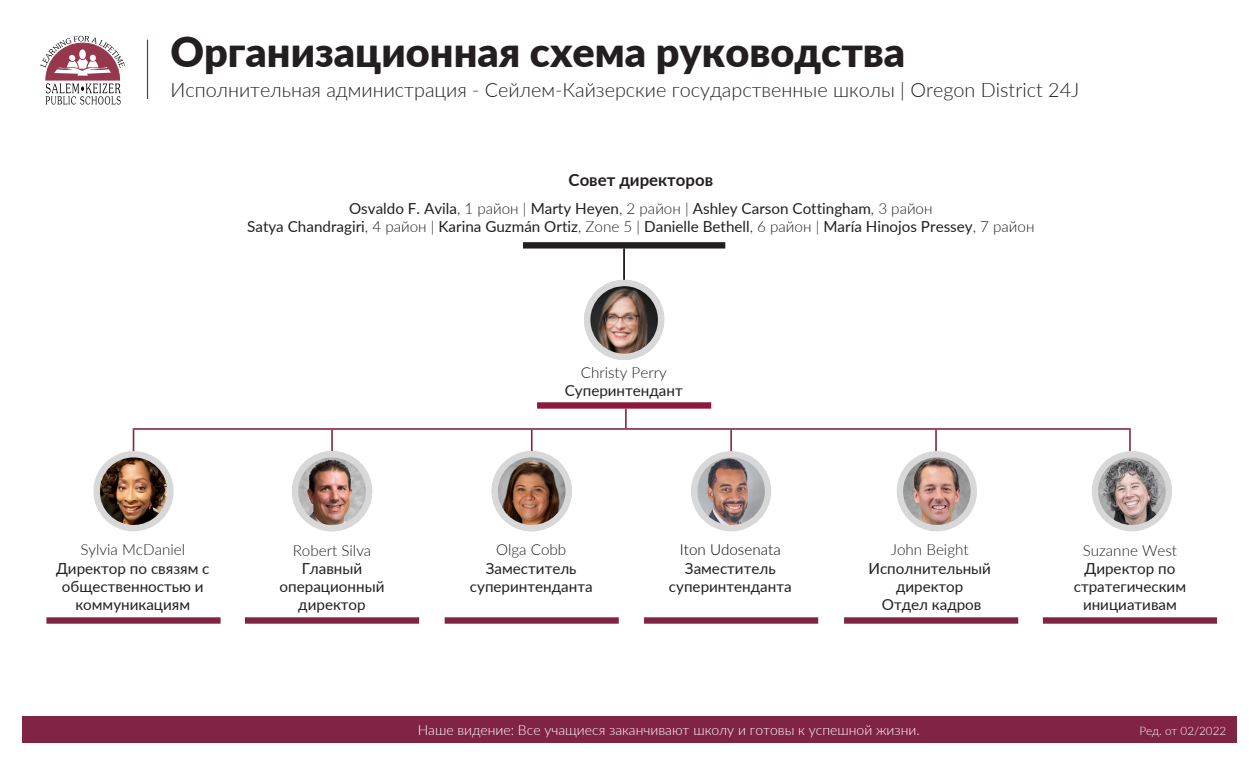
<style>
.page{position:relative;width:1260px;height:765px;background:#fff}
.page>*{position:absolute;margin:0;border:0;box-sizing:border-box;transform-origin:0 0}
.t1{font:900 41.38px "Lato";color:#231f20}
.t2{font:300 19.75px "Lato";color:#231f20}
.t3{font:700 16.75px "Lato";color:#231f20}
.t4{font:15.25px/18.2px "Lato";color:#231f20;text-align:center}
.t5{font:300 14px "Lato";color:#fff}
.t6{font:300 11.62px "Lato";color:#fff}
.s1{font-weight:300}
.s2{font-weight:300;color:#040503}
</style>
<div class="page">
<hr style="left:133px;top:428px;width:998px;height:2px;background:#812345">
<div style="left:537px;top:402px;width:174px;height:7px;background:#8d183b"></div>
<svg style="left:625px;top:409px;width:2px;height:19px"></svg>
<div style="left:523px;top:242px;width:202px;height:7px;background:#231f20"></div>
<img style="left:587px;top:285px;width:74px;height:72px">
<div style="left:584px;top:280px;width:80px;height:80px;border:6px solid #d9d8d9;border-radius:50%"></div>
<hr style="left:623px;top:249px;width:2px;height:31px;background:#231f20">
<svg style="left:40px;top:36px;width:85px;height:69px"></svg>
<hr style="left:147px;top:40px;width:1px;height:59px;background:#812345">
<div style="left:22px;top:716px;width:1216px;height:26px;background:#812345"></div>
<img style="left:694px;top:454px;width:74px;height:74px;border-radius:37px">
<div style="left:691px;top:451px;width:80px;height:80px;border:6px solid #d9d8d9;border-radius:50%"></div>
<hr style="left:730px;top:430px;width:2px;height:21px;background:#812345">
<div style="left:644px;top:617px;width:174px;height:7px;background:#812345"></div>
<img style="left:495px;top:454px;width:74px;height:74px;border-radius:37px">
<div style="left:492px;top:451px;width:80px;height:80px;border:6px solid #d9d8d9;border-radius:50%"></div>
<hr style="left:531px;top:430px;width:2px;height:21px;background:#812345">
<div style="left:445px;top:617px;width:174px;height:7px;background:#812345"></div>
<hr style="left:331px;top:430px;width:2px;height:21px;background:#812345">
<img style="left:297px;top:454px;width:72px;height:74px">
<img style="left:295px;top:454px;width:74px;height:74px;border-radius:37px">
<div style="left:292px;top:451px;width:80px;height:80px;border:6px solid #d9d8d9;border-radius:50%"></div>
<div style="left:245px;top:617px;width:174px;height:7px;background:#812345"></div>
<svg style="left:133px;top:430px;width:1px;height:21px"></svg>
<img style="left:100px;top:458px;width:67px;height:70px">
<div style="left:93px;top:451px;width:81px;height:80px;border:6px solid #d9d8d9;border-radius:50%"></div>
<div style="left:46px;top:617px;width:175px;height:7px;background:#812345"></div>
<img style="left:902px;top:458px;width:70px;height:70px">
<div style="left:897px;top:451px;width:80px;height:80px;border:6px solid #d9d8d9;border-radius:50%"></div>
<div style="left:844px;top:617px;width:174px;height:7px;background:#812345"></div>
<hr style="left:935px;top:430px;width:2px;height:21px;background:#812345">
<img style="left:1097px;top:458px;width:70px;height:70px">
<div style="left:1092px;top:451px;width:80px;height:80px;border:6px solid #d9d8d9;border-radius:50%"></div>
<div style="left:1043px;top:617px;width:174px;height:7px;background:#812345"></div>
<hr style="left:1129px;top:430px;width:2px;height:21px;background:#812345">
<p class="t1" style="left:170px;top:21px;width:736px">Организационная схема руководства</p>
<p class="t2" style="left:170px;top:77px;width:910px">Исполнительная администрация - Сейлем-Кайзерские государственные школы | Oregon District 24J</p>
<p class="t3" style="left:569px;top:168px;width:146px">Совет директоров</p>
<p class="t4" style="left:247px;top:198px;width:789px">Osvaldo F. Avila<span class="s1">, 1 район |</span> Marty Heyen<span class="s1">, 2 район |</span> Ashley Carson Cottingham<span class="s1">, 3 район<br></span>Satya Chandragiri<span class="s1">, 4 район |</span> Karina Guzmán Ortiz<span class="s1">, Zone 5 |</span> Danielle Bethell<span class="s1">, 6 район |</span> María Hinojos Pressey<span class="s1">, 7 район</span></p>
<p class="t4" style="left:565px;top:363px;width:119px"><span class="s1">Christy Perry<br></span>Суперинтендант</p>
<p class="t4" style="left:56px;top:540px;width:155px"><span class="s1">Sylvia McDaniel<br></span>Директор по связям с общественностью и коммуникациям</p>
<p class="t4" style="left:868px;top:540px;width:124px"><span class="s1">John Beight<br></span>Исполнительный директор<br>Отдел кадров</p>
<p class="t4" style="left:1074px;top:540px;width:114px"><span class="s1">Suzanne West<br></span>Директор по стратегическим инициативам</p>
<p class="t4" style="left:470px;top:540px;width:124px"><span class="s1">Olga Cobb<br></span>Заместитель суперинтенданта</p>
<p class="t4" style="left:669px;top:540px;width:124px"><span class="s2">Iton Udosenata<br></span>Заместитель суперинтенданта</p>
<p class="t4" style="left:280px;top:540px;width:106px"><span class="s1">Robert Silva<br></span>Главный операционный директор</p>
<p class="t5" style="left:418px;top:720px;width:503px">Наше видение: Все учащиеся заканчивают школу и готовы к успешной жизни.</p>
<p class="t6" style="left:1139px;top:722px;width:88px">Ред. от 02/2022</p>
</div>
